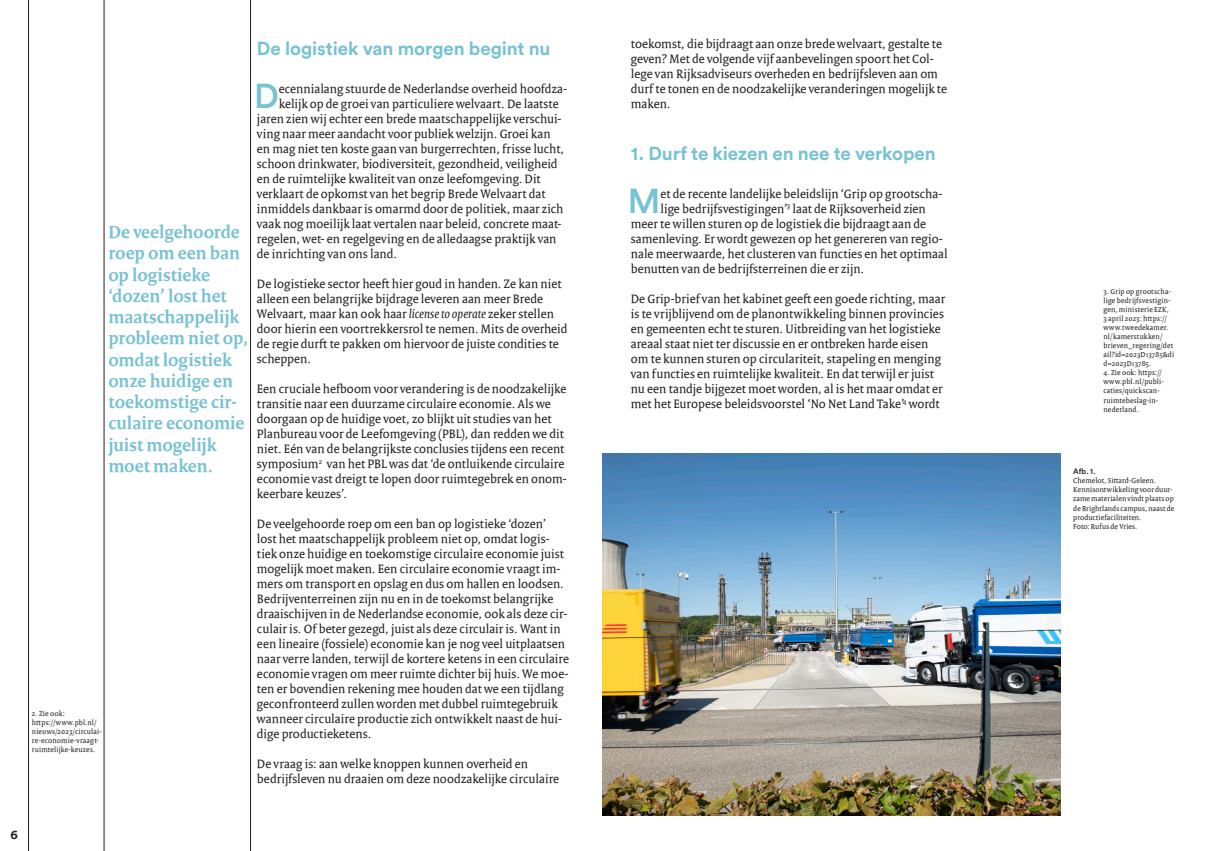
<style>
.page{position:relative;width:1205px;height:851px;background:#fff}
.page>*{position:absolute;margin:0;border:0;box-sizing:border-box;transform-origin:0 0}
.bodytekst{font:500 34.25px "Circular Std";color:#77c2d4}
.quote{font:700 18.75px/21.2px "Rijksoverheid Serif";letter-spacing:-.005em;color:#77c2d4}
.subkop{font:700 18.75px "Circular Std";letter-spacing:-.005em;color:#77c2d4}
.broodtekst{font:13.12px/15px "Rijksoverheid Serif";color:#231f20}
.bodytekst-2{font:13.12px "Rijksoverheid Serif";color:#231f20}
.t1{font:700 12.5px "Circular Std";color:#231f20}
.bronvermelding_cursief{font:7.75px/9px "Rijksoverheid Serif";letter-spacing:.025em;color:#231f20}
.tekst_bij_afbeelding{font:7.75px/9px "Rijksoverheid Serif";letter-spacing:.01em;color:#231f20}
.s1{font-style:italic}
.s2{font-family:"Circular Std";font-weight:500}
</style>
<div class="page">
<img style="left:603px;top:453px;width:458px;height:362px">
<hr style="left:28px;top:0;width:1px;height:850px;background:#231f20">
<hr style="left:104px;top:0;width:1px;height:850px;background:#231f20">
<hr style="left:250px;top:0;width:1px;height:850px;background:#231f20">
<p class="quote" style="left:108px;top:221px;width:141px">De veelgehoorde roep om een ban op logistieke ‘dozen’ lost het maatschappelijk probleem niet op, omdat logistiek onze huidige en toekomstige cir&shy;culaire economie juist mogelijk moet maken.</p>
<p class="bronvermelding_cursief" style="left:32px;top:708px;width:71px">2. Zie ook: https://www.pbl.nl/ nieuws/2023/circulai&shy;re-economie-vraagt&shy;ruimtelijke-keuzes.</p>
<p class="subkop" style="left:257px;top:37px;width:295px">De logistiek van morgen begint nu</p>
<p class="bodytekst" style="left:254px;top:74px;width:26px">D</p>
<p class="bodytekst-2" style="left:279px;top:81px;width:290px">ecennialang stuurde de Nederlandse overheid hoofdza-</p>
<p class="bodytekst-2" style="left:279px;top:96px;width:281px">kelijk op de groei van particuliere welvaart. De laatste</p>
<p class="bodytekst-2" style="left:257px;top:111px;width:306px">jaren zien wij echter een brede maatschappelijke verschui-</p>
<p class="bodytekst-2" style="left:257px;top:126px;width:295px">ving naar meer aandacht voor publiek welzijn. Groei kan</p>
<p class="bodytekst-2" style="left:257px;top:141px;width:309px">en mag niet ten koste gaan van burgerrechten, frisse lucht,</p>
<p class="bodytekst-2" style="left:257px;top:156px;width:302px">schoon drinkwater, biodiversiteit, gezondheid, veiligheid</p>
<p class="bodytekst-2" style="left:257px;top:171px;width:285px">en de ruimtelijke kwaliteit van onze leefomgeving. Dit</p>
<p class="bodytekst-2" style="left:257px;top:186px;width:290px">verklaart de opkomst van het begrip Brede Welvaart dat</p>
<p class="bodytekst-2" style="left:257px;top:201px;width:308px">inmiddels dankbaar is omarmd door de politiek, maar zich</p>
<p class="bodytekst-2" style="left:257px;top:216px;width:306px">vaak nog moeilijk laat vertalen naar beleid, concrete maat-</p>
<p class="bodytekst-2" style="left:257px;top:231px;width:301px">regelen, wet- en regelgeving en de alledaagse praktijk van</p>
<p class="bodytekst-2" style="left:257px;top:246px;width:142px">de inrichting van ons land.</p>
<p class="broodtekst" style="left:257px;top:276px;width:312px">De logistieke sector heeft hier goud in handen. Ze kan niet alleen een belangrijke bijdrage leveren aan meer Brede Welvaart, maar kan ook haar <span class="s1">license to operate</span> zeker stellen door hierin een voortrekkersrol te nemen. Mits de overheid de regie durft te pakken om hiervoor de juiste condities te scheppen.</p>
<p class="broodtekst" style="left:257px;top:381px;width:311px">Een cruciale hefboom voor verandering is de noodzakelijke transitie naar een duurzame circulaire economie. Als we doorgaan op de huidige voet, zo blijkt uit studies van het Planbureau voor de Leefomgeving (PBL), dan redden we dit niet. Eén van de belangrijkste conclusies tijdens een recent symposium<sup>2</sup> van het PBL was dat ‘de ontluikende circulaire economie vast dreigt te lopen door ruimtegebrek en onom&shy;keerbare keuzes’.</p>
<p class="broodtekst" style="left:257px;top:516px;width:314px">De veelgehoorde roep om een ban op logistieke ‘dozen’ lost het maatschappelijk probleem niet op, omdat logis&shy;tiek onze huidige en toekomstige circulaire economie juist mogelijk moet maken. Een circulaire economie vraagt im&shy;mers om transport en opslag en dus om hallen en loodsen.<br>Bedrijventerreinen zijn nu en in de toekomst belangrijke draaischijven in de Nederlandse economie, ook als deze cir&shy;culair is. Of beter gezegd, juist als deze circulair is. Want in een lineaire (fossiele) economie kan je nog veel uitplaatsen naar verre landen, terwijl de kortere ketens in een circulaire economie vragen om meer ruimte dichter bij huis. We moe&shy;ten er bovendien rekening mee houden dat we een tijdlang geconfronteerd zullen worden met dubbel ruimtegebruik wanneer circulaire productie zich ontwikkelt naast de hui&shy;dige productieketens.</p>
<p class="broodtekst" style="left:257px;top:756px;width:304px">De vraag is: aan welke knoppen kunnen overheid en bedrijfsleven nu draaien om deze noodzakelijke circulaire</p>
<p class="t1" style="left:11px;top:826px;width:9px">6</p>
<p class="broodtekst" style="left:631px;top:36px;width:318px">toekomst, die bijdraagt aan onze brede welvaart, gestalte te geven? Met de volgende vijf aanbevelingen spoort het Col&shy;lege van Rijksadviseurs overheden en bedrijfsleven aan om durf te tonen en de noodzakelijke veranderingen mogelijk te maken.</p>
<p class="subkop" style="left:631px;top:142px;width:306px">1. Durf te kiezen en nee te verkopen</p>
<p class="bodytekst" style="left:628px;top:179px;width:34px">M</p>
<p class="bodytekst-2" style="left:660px;top:186px;width:283px">et de recente landelijke beleidslijn ‘Grip op grootscha-</p>
<p class="bodytekst-2" style="left:660px;top:201px;width:267px">lige bedrijfsvestigingen’<sup>3</sup> laat de Rijksoverheid zien</p>
<p class="bodytekst-2" style="left:631px;top:216px;width:297px">meer te willen sturen op de logistiek die bijdraagt aan de</p>
<p class="bodytekst-2" style="left:631px;top:231px;width:314px">samenleving. Er wordt gewezen op het genereren van regio-</p>
<p class="bodytekst-2" style="left:631px;top:246px;width:318px">nale meerwaarde, het clusteren van functies en het optimaal</p>
<p class="bodytekst-2" style="left:631px;top:261px;width:235px">benutten van de bedrijfsterreinen die er zijn.</p>
<p class="broodtekst" style="left:631px;top:291px;width:316px">De Grip-brief van het kabinet geeft een goede richting, maar is te vrijblijvend om de planontwikkeling binnen provincies en gemeenten echt te sturen. Uitbreiding van het logistieke areaal staat niet ter discussie en er ontbreken harde eisen om te kunnen sturen op circulariteit, stapeling en menging van functies en ruimtelijke kwaliteit. En dat terwijl er juist nu een tandje bijgezet moet worden, al is het maar omdat er met het Europese beleidsvoorstel ‘No Net Land Take’<sup>4</sup> wordt</p>
<p class="bronvermelding_cursief" style="left:1103px;top:286px;width:72px">3. Grip op grootscha&shy;lige bedrijfsvestigin&shy;gen, ministerie EZK,<br>3 april 2023: https:// www.tweedekamer. nl/kamerstukken/ brieven_regering/det ail?id=2023D13785&amp;di d=2023D13785.</p>
<p class="bronvermelding_cursief" style="left:1103px;top:368px;width:62px">4. Zie ook: https:// www.pbl.nl/publi&shy;caties/quickscan&shy;ruimtebeslag-in&shy;nederland.</p>
<p class="tekst_bij_afbeelding" style="left:1073px;top:467px;width:84px"><span class="s2">Afb. 1.<br></span>Chemelot, Sittard-Geleen.</p>
<p class="tekst_bij_afbeelding" style="left:1073px;top:485px;width:103px">Kennisontwikkeling voor duur&shy;zame materialen vindt plaats op de Brightlands campus, naast de productiefaciliteiten.</p>
<p class="tekst_bij_afbeelding" style="left:1073px;top:521px;width:66px">Foto: Rufus de Vries.</p>
</div>
